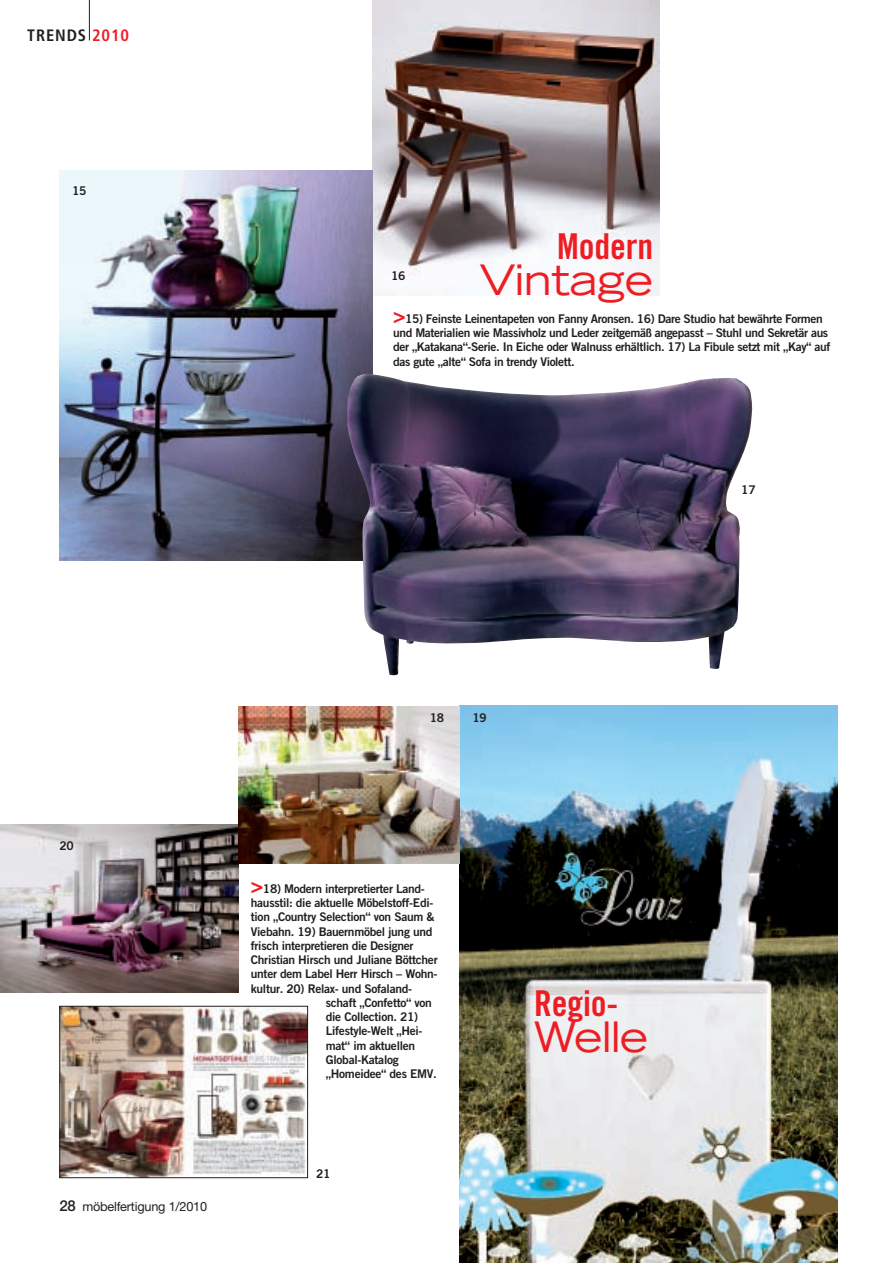
<style>
.page{position:relative;width:893px;height:1263px;background:#fff}
.page>*{position:absolute;margin:0;border:0;box-sizing:border-box;transform-origin:0 0}
.t1{font:expanded 42px "Trade Gothic LT";letter-spacing:-.01em;color:#ee1d23}
.t2{font:35.7px "Trade Gothic LT Bold Cond Twenty";letter-spacing:-.005em;color:#ee1d23}
.t3{font:700 condensed 16.5px "Frutiger LT";letter-spacing:.05em;color:#231f20}
.t4{font:12.75px "Helvetica Neue LT";letter-spacing:-.015em;color:#231f20}
.t5{font:12px/14.2px "Trade Gothic LT Bold Two";letter-spacing:-.025em;color:#231f20}
.s1{color:#ee1d23}
.s2{font-size:21px;color:#ee1d23}
.s3{font-weight:500;font-size:15px}
</style>
<div class="page">
<hr style="left:89px;top:0;width:1px;height:40px;background:#231f20">
<img style="left:62px;top:1008px;width:244px;height:168px">
<div style="left:60px;top:1006px;width:248px;height:172px;border:1px solid #231f20"></div>
<img style="left:459px;top:705px;width:379px;height:558px">
<img style="left:0;top:825px;width:238px;height:167px">
<img style="left:238px;top:706px;width:221px;height:157px">
<img style="left:373px;top:0;width:286px;height:296px">
<img style="left:60px;top:170px;width:312px;height:390px">
<img style="left:347px;top:374px;width:406px;height:302px">
<h3 class="t3" style="left:27px;top:28px;width:103px">TRENDS <span class="s1">2010</span></h3>
<p class="t5" style="left:72px;top:184px;width:16px">15</p>
<h2 class="t2" style="left:557px;top:233px;width:98px">Modern</h2>
<h1 class="t1" style="left:480px;top:265px;width:175px">Vintage</h1>
<p class="t5" style="left:393px;top:312px;width:439px"><span class="s2">&gt;</span>15) Feinste Leinentapeten von Fanny Aronsen. 16) Dare Studio hat bewährte Formen und Materialien wie Massivholz und Leder zeitgemäß angepasst – Stuhl und Sekretär aus der „Katakana“-Serie. In Eiche oder Walnuss erhältlich. 17) La Fibule setzt mit „Kay“ auf das gute „alte“ Sofa in trendy Violett.</p>
<p class="t5" style="left:391px;top:270px;width:16px">16</p>
<p class="t5" style="left:741px;top:483px;width:16px">17</p>
<p class="t5" style="left:430px;top:711px;width:16px">18</p>
<p class="t5" style="left:472px;top:711px;width:16px">19</p>
<p class="t5" style="left:60px;top:840px;width:16px">20</p>
<p class="t4" style="left:60px;top:1202px;width:149px"><span class="s3">28</span> möbelfertigung 1/2010</p>
<p class="t5" style="left:251px;top:882px;width:175px"><span class="s2">&gt;</span>18) Modern interpretierter Land-</p>
<p class="t5" style="left:251px;top:897px;width:184px">hausstil: die aktuelle Möbelstoff-Edi-</p>
<p class="t5" style="left:251px;top:911px;width:185px">tion „Country Selection“ von Saum &amp;</p>
<p class="t5" style="left:251px;top:925px;width:183px">Viebahn. 19) Bauernmöbel jung und</p>
<p class="t5" style="left:251px;top:939px;width:164px">frisch interpretieren die Designer</p>
<p class="t5" style="left:251px;top:954px;width:188px">Christian Hirsch und Juliane Böttcher</p>
<p class="t5" style="left:251px;top:968px;width:188px">unter dem Label Herr Hirsch – Wohn-</p>
<p class="t5" style="left:251px;top:982px;width:163px">kultur. 20) Relax- und Sofaland-</p>
<p class="t5" style="left:326px;top:996px;width:108px">schaft „Confetto“ von</p>
<p class="t5" style="left:326px;top:1011px;width:94px">die Collection. 21)</p>
<p class="t5" style="left:326px;top:1025px;width:98px">Lifestyle-Welt „Hei-</p>
<p class="t5" style="left:326px;top:1039px;width:91px">mat“ im aktuellen</p>
<p class="t5" style="left:326px;top:1053px;width:74px">Global-Katalog</p>
<p class="t5" style="left:326px;top:1068px;width:113px">„Homeidee“ des EMV.</p>
<p class="t5" style="left:316px;top:1167px;width:16px">21</p>
<h2 class="t2" style="left:534px;top:990px;width:86px">Regio-</h2>
<h1 class="t1" style="left:534px;top:1021px;width:116px">Welle</h1>
</div>
